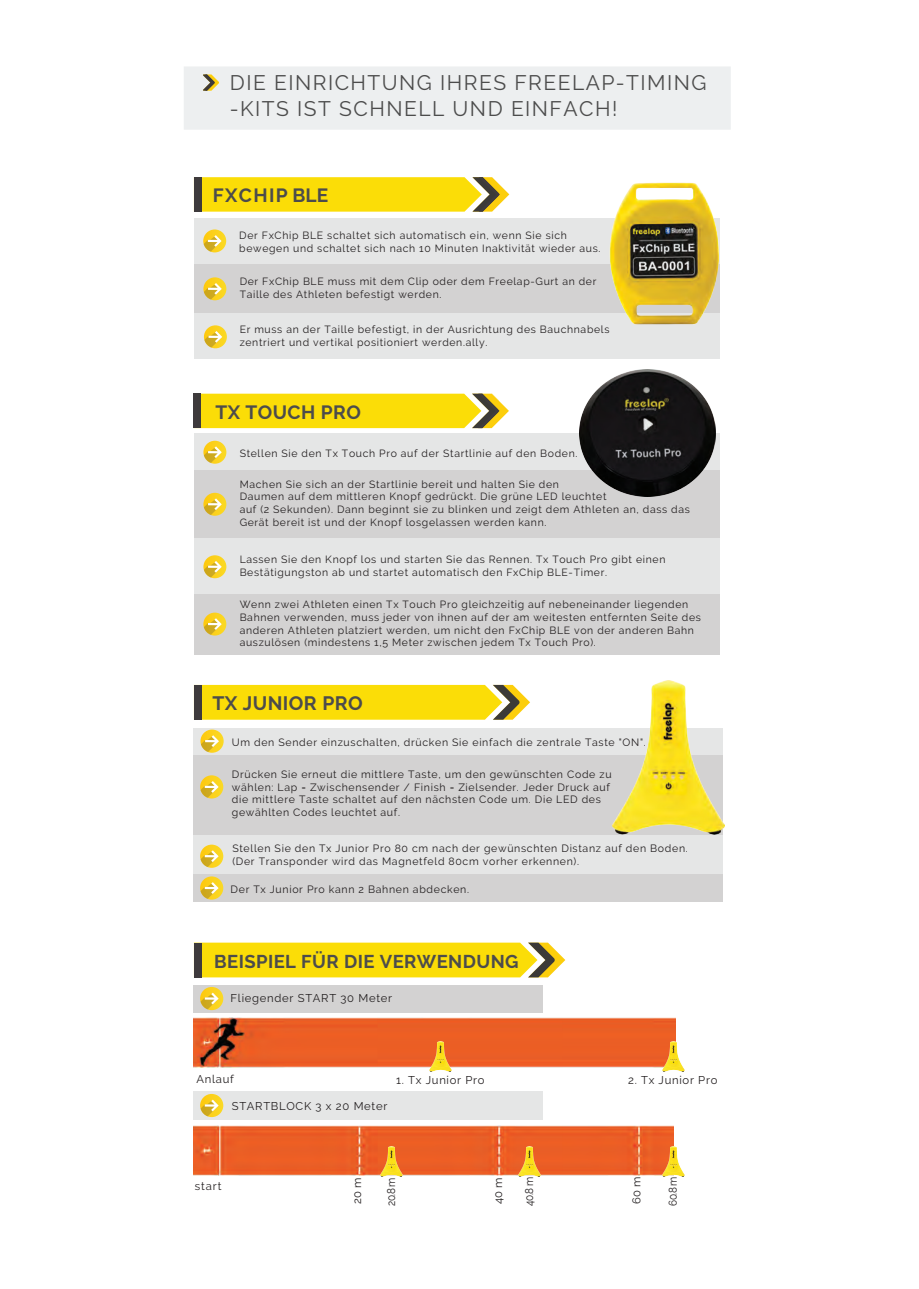
<style>
.page{position:relative;width:919px;height:1289px;background:#fff}
.page>*{position:absolute;margin:0;border:0;box-sizing:border-box;transform-origin:0 0}
.t1{font:21px/25.2px "Raleway";letter-spacing:.07em;color:#4c4c4c}
.t2{font:700 19.35px "Raleway";letter-spacing:.02em;color:#4c4c4c}
.t3{font:700 19.2px "Raleway";letter-spacing:.02em;color:#4c4c4c}
.t4{font:700 19.2px "Raleway";letter-spacing:.075em;color:#4c4c4c}
.t5{font:700 18.45px "Raleway";letter-spacing:.02em;color:#4c4c4c}
.t6{font:11.25px "Raleway";letter-spacing:.065em;color:#231f20}
.t7{font:11.25px "Raleway";letter-spacing:.065em;color:#231f20;scale:.89 1}
.t8{font:10.5px/12.6px "Raleway";letter-spacing:.065em;color:#231f20}
</style>
<div class="page">
<div style="left:184px;top:67px;width:546px;height:63px;background:#edeff0"></div>
<svg style="left:202px;top:177px;width:307px;height:35px;background:#f4d919"></svg>
<div style="left:194px;top:177px;width:8px;height:35px;background:#3e3a3c"></div>
<div style="left:194px;top:313px;width:525px;height:45px;background:#e5e6e6"></div>
<div style="left:193px;top:218px;width:526px;height:46px;background:#e5e6e6"></div>
<div style="left:194px;top:264px;width:525px;height:49px;background:#d3d2d2"></div>
<div style="left:194px;top:433px;width:525px;height:37px;background:#e5e6e6"></div>
<div style="left:194px;top:470px;width:525px;height:70px;background:#d3d2d2"></div>
<div style="left:194px;top:592px;width:525px;height:62px;background:#d3d2d2"></div>
<div style="left:194px;top:538px;width:525px;height:55px;background:#e5e6e6"></div>
<img style="left:610px;top:182px;width:110px;height:145px">
<img style="left:579px;top:369px;width:136px;height:127px">
<svg style="left:203px;top:612px;width:23px;height:23px"></svg>
<svg style="left:204px;top:618px;width:18px;height:17px"></svg>
<svg style="left:203px;top:555px;width:23px;height:23px"></svg>
<svg style="left:204px;top:561px;width:18px;height:16px"></svg>
<svg style="left:203px;top:493px;width:23px;height:23px"></svg>
<svg style="left:204px;top:498px;width:18px;height:17px"></svg>
<svg style="left:203px;top:441px;width:23px;height:22px"></svg>
<svg style="left:204px;top:446px;width:18px;height:17px"></svg>
<svg style="left:201px;top:393px;width:308px;height:35px;background:#f4d91a"></svg>
<div style="left:193px;top:393px;width:8px;height:35px;background:#3e3a3c"></div>
<svg style="left:203px;top:229px;width:23px;height:23px"></svg>
<svg style="left:204px;top:235px;width:17px;height:17px"></svg>
<svg style="left:203px;top:277px;width:23px;height:23px"></svg>
<svg style="left:204px;top:283px;width:18px;height:16px"></svg>
<svg style="left:204px;top:325px;width:23px;height:23px"></svg>
<svg style="left:204px;top:331px;width:18px;height:16px"></svg>
<svg style="left:202px;top:685px;width:328px;height:34px;background:#f5d914"></svg>
<div style="left:194px;top:685px;width:8px;height:34px;background:#3e3a3c"></div>
<svg style="left:202px;top:942px;width:363px;height:35px;background:#f5d917"></svg>
<div style="left:194px;top:942px;width:8px;height:35px;background:#3e3a3c"></div>
<img style="left:193px;top:1125px;width:480px;height:50px">
<img style="left:193px;top:1017px;width:482px;height:50px">
<div style="left:193px;top:728px;width:529px;height:27px;background:#e5e6e6"></div>
<div style="left:193px;top:755px;width:529px;height:80px;background:#d3d2d2"></div>
<div style="left:193px;top:835px;width:529px;height:41px;background:#e5e6e6"></div>
<div style="left:193px;top:874px;width:529px;height:27px;background:#d3d2d2"></div>
<div style="left:193px;top:984px;width:349px;height:28px;background:#d3d2d2"></div>
<svg style="left:200px;top:986px;width:23px;height:24px"></svg>
<svg style="left:200px;top:992px;width:19px;height:17px"></svg>
<div style="left:193px;top:1091px;width:349px;height:28px;background:#e5e6e6"></div>
<svg style="left:200px;top:1093px;width:23px;height:24px"></svg>
<svg style="left:200px;top:1099px;width:19px;height:17px"></svg>
<img style="left:429px;top:1041px;width:22px;height:30px">
<img style="left:662px;top:1041px;width:22px;height:30px">
<img style="left:662px;top:1146px;width:22px;height:30px">
<img style="left:518px;top:1146px;width:22px;height:30px">
<img style="left:380px;top:1146px;width:22px;height:30px">
<svg style="left:200px;top:729px;width:24px;height:23px"></svg>
<svg style="left:201px;top:735px;width:18px;height:17px"></svg>
<svg style="left:200px;top:775px;width:23px;height:23px"></svg>
<svg style="left:200px;top:781px;width:19px;height:16px"></svg>
<svg style="left:200px;top:844px;width:23px;height:23px"></svg>
<svg style="left:200px;top:850px;width:19px;height:17px"></svg>
<svg style="left:200px;top:876px;width:23px;height:23px"></svg>
<svg style="left:200px;top:882px;width:18px;height:16px"></svg>
<img style="left:613px;top:681px;width:111px;height:153px">
<h1 class="t1" style="left:230px;top:70px;width:478px">DIE EINRICHTUNG IHRES FREELAP-TIMING -KITS IST SCHNELL UND EINFACH!</h1>
<h3 class="t4" style="left:213px;top:184px;width:117px">FXCHIP BLE</h3>
<p class="t8" style="left:239px;top:229px;width:363px">Der FxChip BLE schaltet sich automatisch ein, wenn Sie sich bewegen und schaltet sich nach 10 Minuten Inaktivität wieder aus.</p>
<p class="t8" style="left:240px;top:275px;width:358px">Der FxChip BLE muss mit dem Clip oder dem Freelap-Gurt an der<br>Taille des Athleten befestigt werden.</p>
<p class="t8" style="left:240px;top:323px;width:371px">Er muss an der Taille befestigt, in der Ausrichtung des Bauchnabels zentriert und vertikal positioniert werden.ally.</p>
<h3 class="t3" style="left:215px;top:401px;width:147px">TX TOUCH PRO</h3>
<p class="t8" style="left:240px;top:446px;width:339px">Stellen Sie den Tx Touch Pro auf der Startlinie auf den Boden.</p>
<p class="t8" style="left:240px;top:478px;width:451px">Machen Sie sich an der Startlinie bereit und halten Sie den<br>Daumen auf dem mittleren Knopf gedrückt. Die grüne LED leuchtet<br>auf (2 Sekunden). Dann beginnt sie zu blinken und zeigt dem Athleten an, dass das Gerät bereit ist und der Knopf losgelassen werden kann.</p>
<p class="t8" style="left:240px;top:553px;width:427px">Lassen Sie den Knopf los und starten Sie das Rennen. Tx Touch Pro gibt einen<br>Bestätigungston ab und startet automatisch den FxChip BLE-Timer.</p>
<p class="t8" style="left:240px;top:598px;width:462px">Wenn zwei Athleten einen Tx Touch Pro gleichzeitig auf nebeneinander liegenden Bahnen verwenden, muss jeder von ihnen auf der am weitesten entfernten Seite des anderen Athleten platziert werden, um nicht den FxChip BLE von der anderen Bahn auszulösen (mindestens 1,5 Meter zwischen jedem Tx Touch Pro).</p>
<h2 class="t2" style="left:212px;top:692px;width:152px">TX JUNIOR PRO</h2>
<p class="t8" style="left:232px;top:735px;width:415px">Um den Sender einzuschalten, drücken Sie einfach die zentrale Taste "ON".</p>
<p class="t8" style="left:232px;top:768px;width:381px">Drücken Sie erneut die mittlere Taste, um den gewünschten Code zu wählen: Lap = Zwischensender / Finish = Zielsender. Jeder Druck auf die mittlere Taste schaltet auf den nächsten Code um. Die LED des gewählten Codes leuchtet auf.</p>
<p class="t8" style="left:232px;top:842px;width:457px">Stellen Sie den Tx Junior Pro 80 cm nach der gewünschten Distanz auf den Boden. (Der Transponder wird das Magnetfeld 80cm vorher erkennen).</p>
<p class="t8" style="left:230px;top:883px;width:240px">Der Tx Junior Pro kann 2 Bahnen abdecken.</p>
<h3 class="t5" style="left:214px;top:950px;width:306px">BEISPIEL FÜR DIE VERWENDUNG</h3>
<p class="t6" style="left:230px;top:991px;width:163px">Fliegender START 30 Meter</p>
<p class="t6" style="left:196px;top:1072px;width:39px">Anlauf</p>
<p class="t6" style="left:232px;top:1099px;width:157px">STARTBLOCK 3 x 20 Meter</p>
<p class="t6" style="left:396px;top:1073px;width:90px">1. Tx Junior Pro</p>
<p class="t6" style="left:628px;top:1073px;width:91px">2. Tx Junior Pro</p>
<p class="t6" style="left:195px;top:1179px;width:28px">start</p>
<p class="t6" style="left:350px;top:1203px;width:27px;rotate:-90deg">20 m</p>
<p class="t7" style="left:384px;top:1205px;width:34px;rotate:-90deg">20.8 m</p>
<p class="t6" style="left:491px;top:1203px;width:28px;rotate:-90deg">40 m</p>
<p class="t7" style="left:522px;top:1205px;width:34px;rotate:-90deg">40.8 m</p>
<p class="t6" style="left:630px;top:1203px;width:28px;rotate:-90deg">60 m</p>
<p class="t7" style="left:666px;top:1205px;width:34px;rotate:-90deg">60.8 m</p>
</div>
